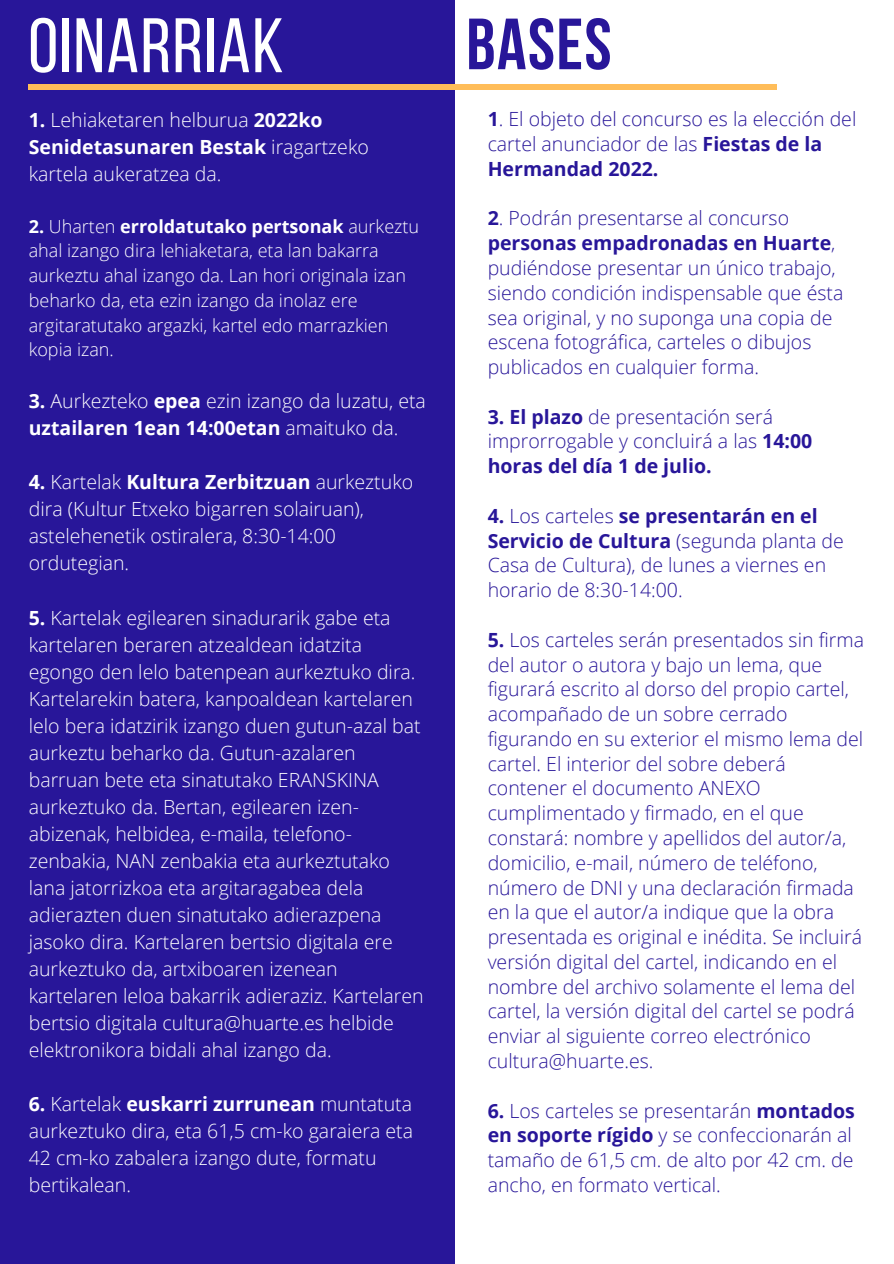
<style>
.page{position:relative;width:894px;height:1264px;background:#fff}
.page>*{position:absolute;margin:0;border:0;box-sizing:border-box;transform-origin:0 0}
.t1{font:77.1px "Bebas Neue";letter-spacing:.02em;color:#fff}
.t2{font:700 72.3px "Bebas Neue";letter-spacing:.02em;color:#281699}
.t3{font:300 19.5px/24.8px "Open Sans";color:#281699}
.t4{font:300 19.5px/27px "Open Sans";color:#fff}
.t5{font:300 18px/24.8px "Open Sans";color:#fff}
.s1{font-weight:700}
</style>
<div class="page">
<div style="left:0;top:0;width:454px;height:1263px;background:#281699"></div>
<div style="left:29px;top:84px;width:747px;height:5px;background:#ffbd59"></div>
<p class="t1" style="left:28px;top:14px;width:257px">OINARRIAK</p>
<p class="t2" style="left:466px;top:15px;width:147px">BASES</p>
<p class="t4" style="left:29px;top:105px;width:341px"><span class="s1">1.</span> Lehiaketaren helburua <span class="s1">2022ko<br>Senidetasunaren Bestak</span> iragartzeko kartela aukeratzea da.</p>
<p class="t5" style="left:29px;top:213px;width:392px"><span class="s1">2.</span> Uharten <span class="s1">erroldatutako pertsonak</span> aurkeztu ahal izango dira lehiaketara, eta lan bakarra aurkeztu ahal izango da. Lan hori originala izan beharko da, eta ezin izango da inolaz ere argitaratutako argazki, kartel edo marrazkien kopia izan.</p>
<p class="t4" style="left:29px;top:387px;width:398px"><span class="s1">3.</span> Aurkezteko <span class="s1">epea</span> ezin izango da luzatu, eta <span class="s1">uztailaren 1ean 14:00etan</span> amaituko da.</p>
<p class="t4" style="left:29px;top:468px;width:386px"><span class="s1">4.</span> Kartelak <span class="s1">Kultura Zerbitzuan</span> aurkeztuko dira (Kultur Etxeko bigarren solairuan), astelehenetik ostiralera, 8:30-14:00 ordutegian.</p>
<p class="t4" style="left:29px;top:603px;width:396px"><span class="s1">5.</span> Kartelak egilearen sinadurarik gabe eta kartelaren beraren atzealdean idatzita egongo den lelo batenpean aurkeztuko dira.<br>Kartelarekin batera, kanpoaldean kartelaren lelo bera idatzirik izango duen gutun-azal bat aurkeztu beharko da. Gutun-azalaren barruan bete eta sinatutako ERANSKINA aurkeztuko da. Bertan, egilearen izen&shy;abizenak, helbidea, e-maila, telefono&shy;zenbakia, NAN zenbakia eta aurkeztutako lana jatorrizkoa eta argitaragabea dela adierazten duen sinatutako adierazpena jasoko dira. Kartelaren bertsio digitala ere aurkeztuko da, artxiboaren izenean kartelaren leloa bakarrik adieraziz. Kartelaren bertsio digitala cultura@huarte.es helbide elektronikora bidali ahal izango da.</p>
<p class="t4" style="left:29px;top:1090px;width:385px"><span class="s1">6.</span> Kartelak <span class="s1">euskarri zurrunean</span> muntatuta aurkeztuko dira, eta 61,5 cm-ko garaiera eta 42 cm-ko zabalera izango dute, formatu bertikalean.</p>
<p class="t3" style="left:487px;top:106px;width:370px"><span class="s1">1</span>. El objeto del concurso es la elección del cartel anunciador de las <span class="s1">Fiestas de la<br>Hermandad 2022.</span></p>
<p class="t3" style="left:487px;top:205px;width:357px"><span class="s1">2</span>. Podrán presentarse al concurso <span class="s1">personas empadronadas en Huarte</span>, pudiéndose presentar un único trabajo, siendo condición indispensable que ésta sea original, y no suponga una copia de escena fotográfica, carteles o dibujos publicados en cualquier forma.</p>
<p class="t3" style="left:487px;top:404px;width:326px"><span class="s1">3. El plazo</span> de presentación será improrrogable y concluirá a las <span class="s1">14:00 horas del día 1 de julio.</span></p>
<p class="t3" style="left:487px;top:503px;width:357px"><span class="s1">4.</span> Los carteles <span class="s1">se presentarán en el Servicio de Cultura</span> (segunda planta de Casa de Cultura), de lunes a viernes en horario de 8:30-14:00.</p>
<p class="t3" style="left:487px;top:626px;width:378px"><span class="s1">5.</span> Los carteles serán presentados sin firma del autor o autora y bajo un lema, que figurará escrito al dorso del propio cartel, acompañado de un sobre cerrado figurando en su exterior el mismo lema del cartel. El interior del sobre deberá contener el documento ANEXO cumplimentado y firmado, en el que constará: nombre y apellidos del autor/a, domicilio, e-mail, número de teléfono, número de DNI y una declaración firmada en la que el autor/a indique que la obra presentada es original e inédita. Se incluirá versión digital del cartel, indicando en el nombre del archivo solamente el lema del cartel, la versión digital del cartel se podrá enviar al siguiente correo electrónico cultura@huarte.es.</p>
<p class="t3" style="left:487px;top:1097px;width:368px"><span class="s1">6.</span> Los carteles se presentarán <span class="s1">montados en soporte rígido</span> y se confeccionarán al tamaño de 61,5 cm. de alto por 42 cm. de ancho, en formato vertical.</p>
</div>
